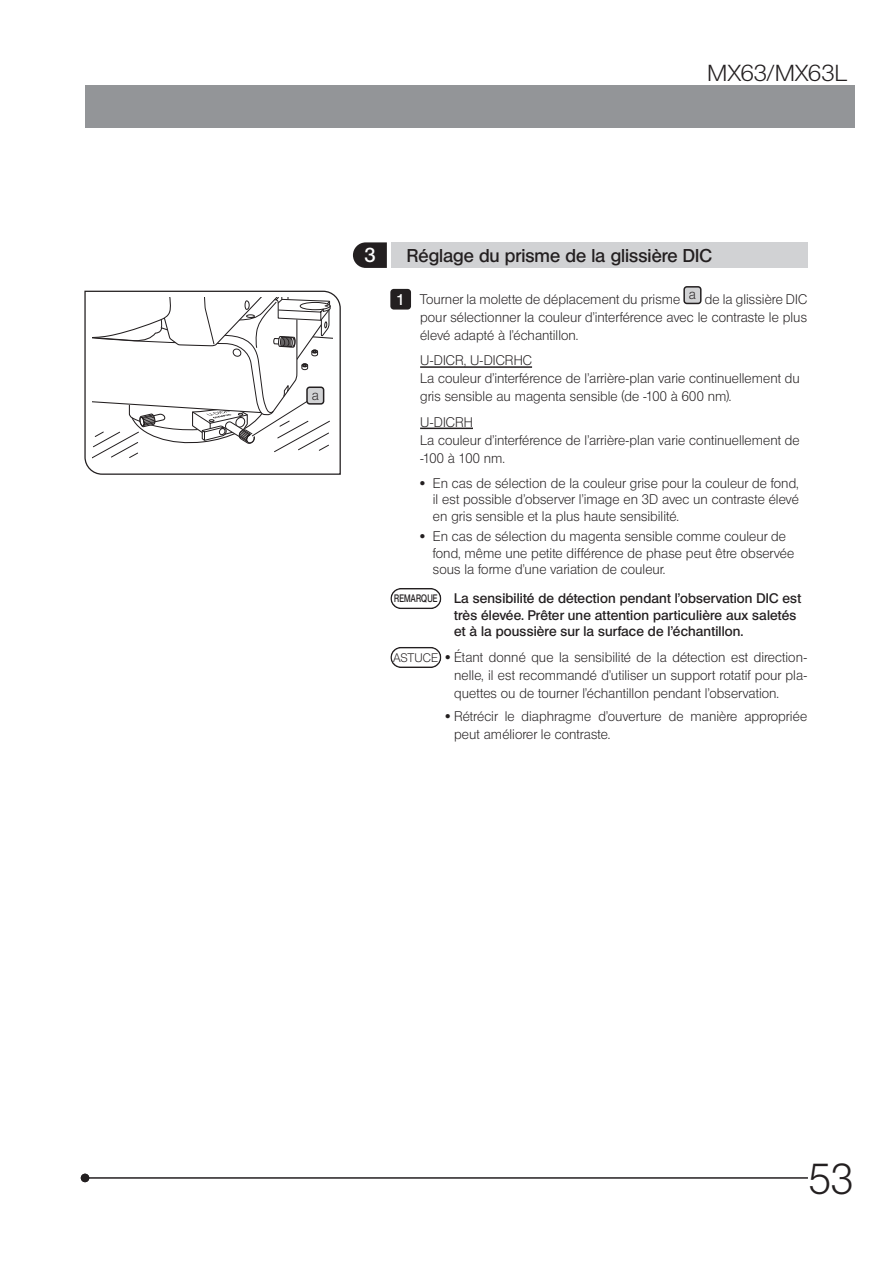
<style>
.page{position:relative;width:893px;height:1263px;background:#fff}
.page>*{position:absolute;margin:0;border:0;box-sizing:border-box;transform-origin:0 0}
.t1{font:42px "Olympus Leicht Normal";color:#231f20}
.t2{font:22.5px "Olympus Leicht Normal";color:#231f20;scale:1.1 1}
.t3{font:19.5px "Olympus Leicht Halbfett";color:#fff}
.t4{font:18px "Olympus Leicht Halbfett";color:#231f20}
.t5{font:15.15px "Olympus Leicht Halbfett";color:#fff}
.t6{font:13.5px/18px "Olympus Leicht Normal";letter-spacing:.005em;color:#231f20}
.t7{font:13.5px/16.2px "Olympus Leicht Halbfett";letter-spacing:.01em;color:#231f20}
.t8{font:12px "Olympus Leicht Normal";letter-spacing:.02em;color:#231f20}
.t9{font:10.5px "Olympus Leicht Halbfett";letter-spacing:.025em;color:#231f20;scale:.75 1}
</style>
<div class="page">
<div style="left:81px;top:1174px;width:8px;height:8px;background:#231f20;border-radius:50%"></div>
<hr style="left:85px;top:1177px;width:723px;height:1px;background:#231f20">
<div style="left:85px;top:85px;width:770px;height:43px;background:#939598"></div>
<div style="left:391px;top:242px;width:417px;height:26px;background:#d1d2d4"></div>
<svg style="left:353px;top:242px;width:34px;height:26px"></svg>
<svg style="left:84px;top:291px;width:257px;height:184px"></svg>
<svg style="left:93px;top:297px;width:240px;height:162px"></svg>
<div style="left:307px;top:387px;width:17px;height:17px;background:#d1d2d4;border-radius:3px"></div>
<div style="left:306px;top:386px;width:18px;height:19px;border:2px solid #231f20;border-radius:3px"></div>
<hr style="left:420px;top:366px;width:112px;height:2px;background:#231f20">
<hr style="left:420px;top:428px;width:53px;height:1px;background:#231f20">
<div style="left:684px;top:287px;width:17px;height:16px;background:#d1d2d4;border-radius:3px"></div>
<div style="left:683px;top:286px;width:18px;height:18px;border:2px solid #231f20;border-radius:3px"></div>
<div style="left:390px;top:289px;width:21px;height:21px;background:#231f20;border-radius:3px"></div>
<div style="left:390px;top:588px;width:51px;height:21px;border:2px solid #231f20;border-radius:10px"></div>
<div style="left:390px;top:647px;width:51px;height:21px;border:2px solid #231f20;border-radius:10px"></div>
<h2 class="t2" style="left:707px;top:59px;width:128px">MX63/MX63L</h2>
<p class="t6" style="left:312px;top:386px;width:9px">a</p>
<h3 class="t3" style="left:364px;top:244px;width:13px">3</h3>
<h3 class="t4" style="left:407px;top:245px;width:306px">Réglage du prisme de la glissière DIC</h3>
<p class="t6" style="left:420px;top:290px;width:388px;text-align:justify">Tourner la molette de déplacement du prisme a de la glissière DIC pour sélectionner la couleur d'interférence avec le contraste le plus élevé adapté à l'échantillon.</p>
<p class="t6" style="left:420px;top:352px;width:381px">U‑DICR, U‑DICRHC<br>La couleur d'interférence de l'arrière-plan varie continuellement du gris sensible au magenta sensible (de -100 à 600 nm).</p>
<p class="t6" style="left:420px;top:413px;width:381px">U‑DICRH<br>La couleur d'interférence de l'arrière-plan varie continuellement de -100 à 100 nm.</p>
<p class="t6" style="left:433px;top:475px;width:367px;line-height:16.5px;text-align:justify;text-indent:-13px">· En cas de sélection de la couleur grise pour la couleur de fond, il est possible d'observer l'image en 3D avec un contraste élevé en gris sensible et la plus haute sensibilité.</p>
<p class="t6" style="left:433px;top:528px;width:363px;line-height:16.5px;text-indent:-13px">· En cas de sélection du magenta sensible comme couleur de fond, même une petite différence de phase peut être observée sous la forme d'une variation de couleur.</p>
<p class="t7" style="left:454px;top:590px;width:348px">La sensibilité de détection pendant l'observation DIC est très élevée. Prêter une attention particulière aux saletés et à la poussière sur la surface de l'échantillon.</p>
<p class="t6" style="left:454px;top:648px;width:354px;text-align:justify;text-indent:-9px">· Étant donné que la sensibilité de la détection est direction&shy;nelle, il est recommandé d'utiliser un support rotatif pour pla&shy;quettes ou de tourner l'échantillon pendant l'observation.</p>
<p class="t6" style="left:454px;top:707px;width:354px;text-indent:-9px">· Rétrécir le diaphragme d'ouverture de manière appropriée peut améliorer le contraste.</p>
<p class="t5" style="left:396px;top:290px;width:10px">1</p>
<p class="t9" style="left:394px;top:592px;width:60px">REMARQUE</p>
<p class="t8" style="left:394px;top:650px;width:46px">ASTUCE</p>
<h1 class="t1" style="left:809px;top:1154px;width:46px">53</h1>
</div>
